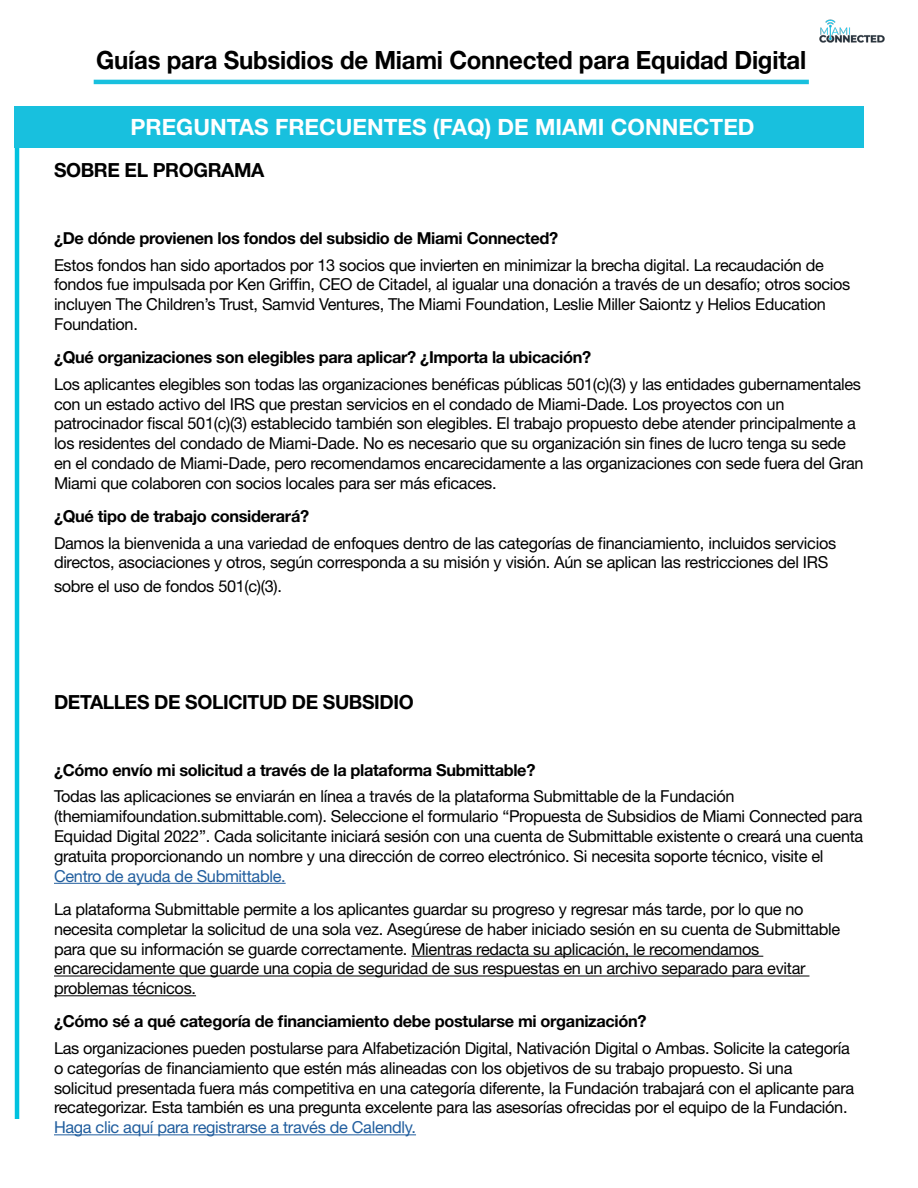
<style>
.page{position:relative;width:918px;height:1188px;background:#fff}
.page>*{position:absolute;margin:0;border:0;box-sizing:border-box;transform-origin:0 0}
.t1{font:700 25.2px "Helvetica Neue LT Std";letter-spacing:-.01em;color:#000;scale:.95 1}
.t2{font:700 22.5px "Helvetica Neue LT Std";color:#fff}
.t3{font:700 19.5px "Helvetica Neue LT Std";letter-spacing:-.02em;color:#000}
.t4{font:16.5px/19.8px "Helvetica Neue LT Std";letter-spacing:-.02em;color:#000}
.t5{font:700 16.5px "Helvetica Neue LT Std";letter-spacing:-.02em;color:#000}
.t6{font:16.5px "Helvetica Neue LT Std";letter-spacing:-.02em;color:#215e9e}
</style>
<div class="page">
<img style="left:819px;top:19px;width:66px;height:24px">
<hr style="left:15px;top:132px;width:4px;height:987px;background:#00c2df">
<hr style="left:94px;top:80px;width:715px;height:4px;background:#18c0de">
<hr style="left:54px;top:883px;width:232px;height:1px;background:#215e9e">
<hr style="left:411px;top:956px;width:352px;height:1px;background:#000">
<hr style="left:54px;top:976px;width:755px;height:1px;background:#000">
<hr style="left:54px;top:995px;width:142px;height:1px;background:#000">
<hr style="left:54px;top:1134px;width:362px;height:1px;background:#215e9e">
<div style="left:15px;top:107px;width:849px;height:41px;background:#18c0de"></div>
<h1 class="t1" style="left:96px;top:44px;width:749px">Guías para Subsidios de Miami Connected para Equidad Digital</h1>
<h2 class="t2" style="left:130px;top:113px;width:626px">PREGUNTAS FRECUENTES (FAQ) DE MIAMI CONNECTED</h2>
<p class="t3" style="left:54px;top:158px;width:212px">SOBRE EL PROGRAMA</p>
<p class="t5" style="left:54px;top:228px;width:506px">¿De dónde provienen los fondos del subsidio de Miami Connected?</p>
<p class="t4" style="left:54px;top:255px;width:798px">Estos fondos han sido aportados por 13 socios que invierten en minimizar la brecha digital. La recaudación de fondos fue impulsada por Ken Griffin, CEO de Citadel, al igualar una donación a través de un desafío; otros socios incluyen The Children’s Trust, Samvid Ventures, The Miami Foundation, Leslie Miller Saiontz y Helios Education Foundation.</p>
<p class="t5" style="left:54px;top:347px;width:539px">¿Qué organizaciones son elegibles para aplicar? ¿Importa la ubicación?</p>
<p class="t4" style="left:54px;top:374px;width:811px">Los aplicantes elegibles son todas las organizaciones benéficas públicas 501(c)(3) y las entidades gubernamentales con un estado activo del IRS que prestan servicios en el condado de Miami-Dade. Los proyectos con un patrocinador fiscal 501(c)(3) establecido también son elegibles. El trabajo propuesto debe atender principalmente a los residentes del condado de Miami-Dade. No es necesario que su organización sin fines de lucro tenga su sede en el condado de Miami-Dade, pero recomendamos encarecidamente a las organizaciones con sede fuera del Gran Miami que colaboren con socios locales para ser más eficaces.</p>
<p class="t5" style="left:54px;top:506px;width:257px">¿Qué tipo de trabajo considerará?</p>
<p class="t4" style="left:54px;top:533px;width:784px">Damos la bienvenida a una variedad de enfoques dentro de las categorías de financiamiento, incluidos servicios directos, asociaciones y otros, según corresponda a su misión y visión. Aún se aplican las restricciones del IRS</p>
<p class="t4" style="left:54px;top:576px;width:229px">sobre el uso de fondos 501(c)(3).</p>
<p class="t3" style="left:54px;top:690px;width:361px">DETALLES DE SOLICITUD DE SUBSIDIO</p>
<p class="t5" style="left:54px;top:760px;width:483px">¿Cómo envío mi solicitud a través de la plataforma Submittable?</p>
<p class="t4" style="left:54px;top:786px;width:811px">Todas las aplicaciones se enviarán en línea a través de la plataforma Submittable de la Fundación (themiamifoundation.submittable.com). Seleccione el formulario “Propuesta de Subsidios de Miami Connected para Equidad Digital 2022”. Cada solicitante iniciará sesión con una cuenta de Submittable existente o creará una cuenta gratuita proporcionando un nombre y una dirección de correo electrónico. Si necesita soporte técnico, visite el</p>
<p class="t6" style="left:54px;top:866px;width:233px">Centro de ayuda de Submittable.</p>
<p class="t4" style="left:54px;top:899px;width:788px">La plataforma Submittable permite a los aplicantes guardar su progreso y regresar más tarde, por lo que no necesita completar la solicitud de una sola vez. Asegúrese de haber iniciado sesión en su cuenta de Submittable para que su información se guarde correctamente. Mientras redacta su aplicación, le recomendamos encarecidamente que guarde una copia de seguridad de sus respuestas en un archivo separado para evitar problemas técnicos.</p>
<p class="t5" style="left:54px;top:1011px;width:594px">¿Cómo sé a qué categoría de financiamiento debe postularse mi organización?</p>
<p class="t4" style="left:54px;top:1038px;width:802px">Las organizaciones pueden postularse para Alfabetización Digital, Nativación Digital o Ambas. Solicite la categoría o categorías de financiamiento que estén más alineadas con los objetivos de su trabajo propuesto. Si una solicitud presentada fuera más competitiva en una categoría diferente, la Fundación trabajará con el aplicante para recategorizar. Esta también es una pregunta excelente para las asesorías ofrecidas por el equipo de la Fundación.</p>
<p class="t6" style="left:54px;top:1117px;width:364px">Haga clic aquí para registrarse a través de Calendly.</p>
</div>
